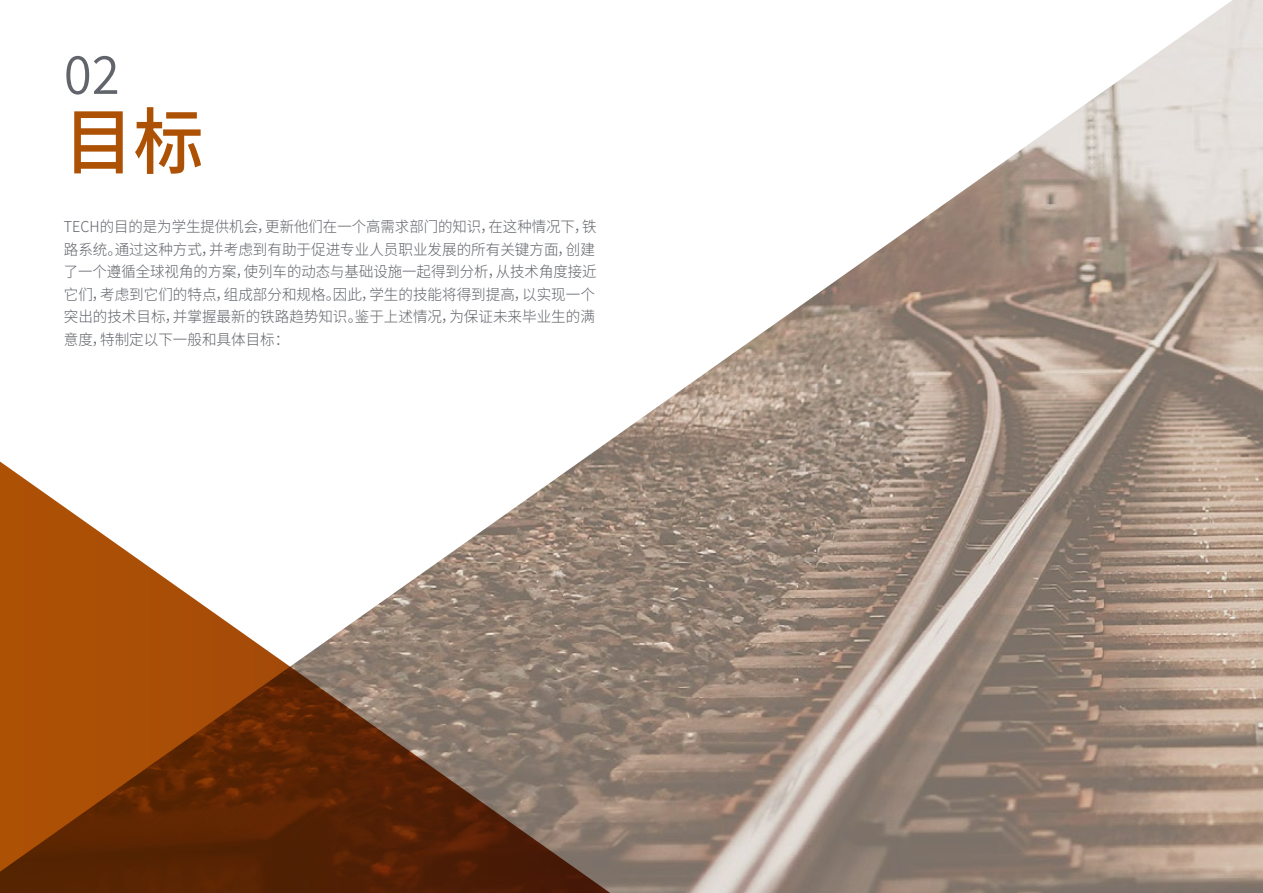
<style>
.page{position:relative;width:1263px;height:893px;background:#fff}
.page>*{position:absolute;margin:0;border:0;box-sizing:border-box;transform-origin:0 0}
.t1{font:500 72px "Source Han Sans CN";color:#ad5105}
.t2{font:52.5px "Source Han Sans CN";color:#61646a}
.t3{font:300 15px/22.5px "Source Han Sans CN";color:#61646a;text-align:justify;scale:.96 1}
</style>
<div class="page">
<img style="left:602px;top:0;width:661px;height:893px">
<svg style="left:0;top:446px;width:640px;height:447px"></svg>
<h2 class="t2" style="left:64px;top:45px;width:57px">02</h2>
<h1 class="t1" style="left:64px;top:101px;width:141px">目标</h1>
<p class="t3" style="left:64px;top:216px;width:557px">TECH的目的是为学生提供机会，更新他们在一个高需求部门的知识，在这种情况下，铁路系统。通过这种方式，并考虑到有助于促进专业人员职业发展的所有关键方面，创建了一个遵循全球视角的方案，使列车的动态与基础设施一起得到分析，从技术角度接近它们，考虑到它们的特点，组成部分和规格。因此，学生的技能将得到提高，以实现一个突出的技术目标，并掌握最新的铁路趋势知识。鉴于上述情况，为保证未来毕业生的满意度，特制定以下一般和具体目标：</p>
</div>
